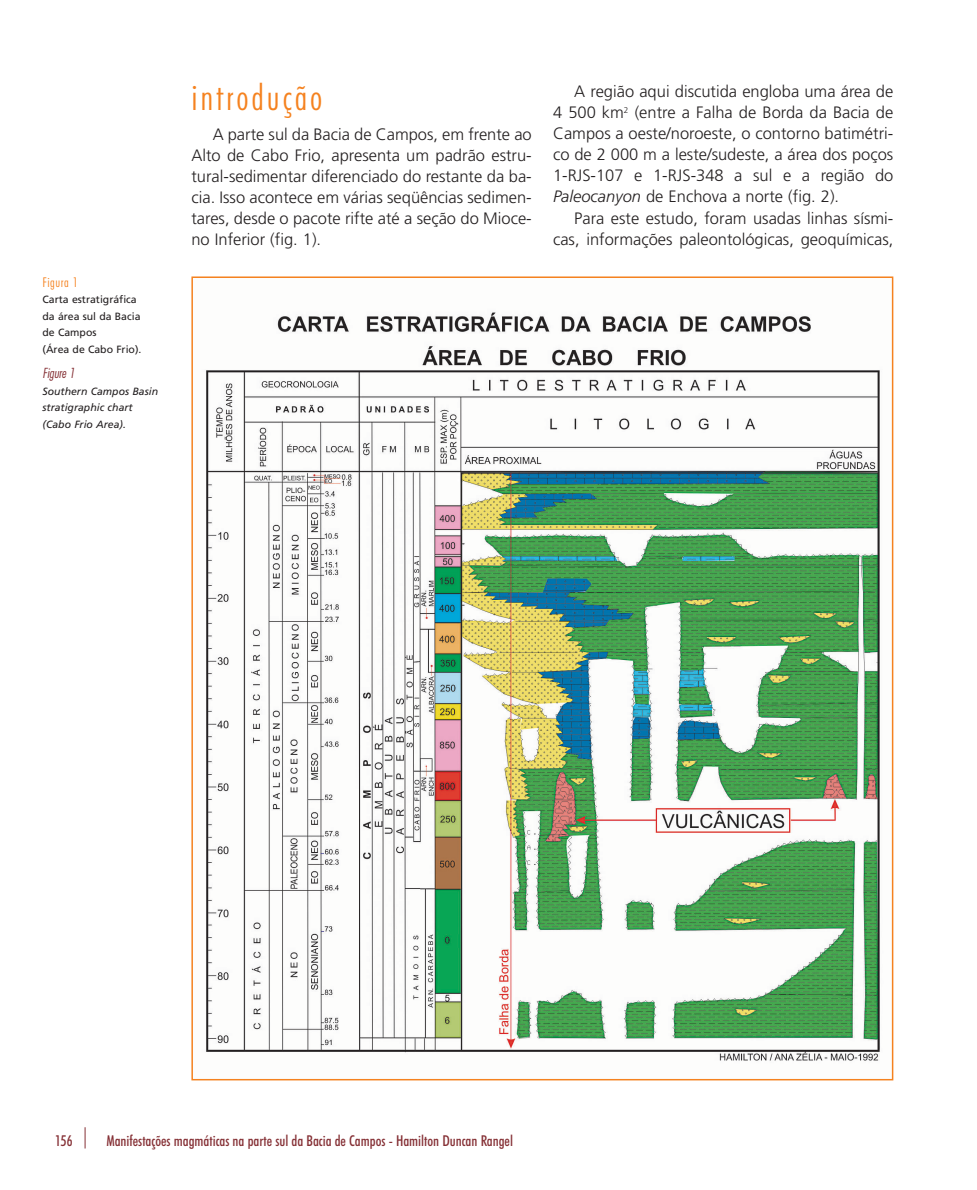
<style>
.page{position:relative;width:977px;height:1190px;background:#fff}
.page>*{position:absolute;margin:0;border:0;box-sizing:border-box;transform-origin:0 0}
.t1{font:300 condensed 36px "Futura BT";letter-spacing:.08em;color:#f5821f}
.t2{font:300 16.5px/21px "Frutiger";color:#231f20;text-align:justify}
.t3{font:500 condensed 15px "Futura BT";color:#853035}
.t4{font:300 condensed 13.5px "Futura BT";letter-spacing:.04em;color:#f5821f}
.t5{font:italic 13.5px "Futura Lt Cn BT";color:#853035}
.t6{font:10.5px/16.5px "Frutiger";color:#231f20}
.t7{font:italic 10.5px/16.5px "Frutiger";color:#231f20}
.s1{font-style:italic}
</style>
<div class="page">
<svg style="left:85px;top:1127px;width:1px;height:21px"></svg>
<img style="left:206px;top:312px;width:674px;height:749px">
<p class="t4" style="left:43px;top:277px;width:37px">Figura 1</p>
<p class="t6" style="left:43px;top:292px;width:100px">Carta estratigráfica da área sul da Bacia de Campos<br>(Área de Cabo Frio).</p>
<p class="t5" style="left:43px;top:368px;width:34px">Figure 1</p>
<p class="t7" style="left:43px;top:383px;width:117px">Southern Campos Basin stratigraphic chart (Cabo Frio Area).</p>
<h1 class="t1" style="left:191px;top:85px;width:132px">introdução</h1>
<p class="t2" style="left:191px;top:125px;width:342px;text-indent:21px">A parte sul da Bacia de Campos, em frente ao Alto de Cabo Frio, apresenta um padrão estru&shy;tural-sedimentar diferenciado do restante da ba&shy;cia. Isso acontece em várias seqüências sedimen&shy;tares, desde o pacote rifte até a seção do Mioce&shy;no Inferior (fig. 1).</p>
<p class="t2" style="left:553px;top:82px;width:342px;text-indent:21px">A região aqui discutida engloba uma área de 4 500 km<sup>2</sup> (entre a Falha de Borda da Bacia de Campos a oeste/noroeste, o contorno batimétri&shy;co de 2 000 m a leste/sudeste, a área dos poços 1-RJS-107 e 1-RJS-348 a sul e a região do <span class="s1">Paleocanyon</span> de Enchova a norte (fig. 2).</p>
<p class="t2" style="left:553px;top:208px;width:342px;text-align:right">Para este estudo, foram usadas linhas sísmi&shy;cas, informações paleontológicas, geoquímicas,</p>
<p class="t3" style="left:55px;top:1135px;width:19px">156</p>
<p class="t3" style="left:106px;top:1135px;width:408px">Manifestações magmáticas na parte sul da Bacia de Campos - Hamilton Duncan Rangel</p>
</div>
